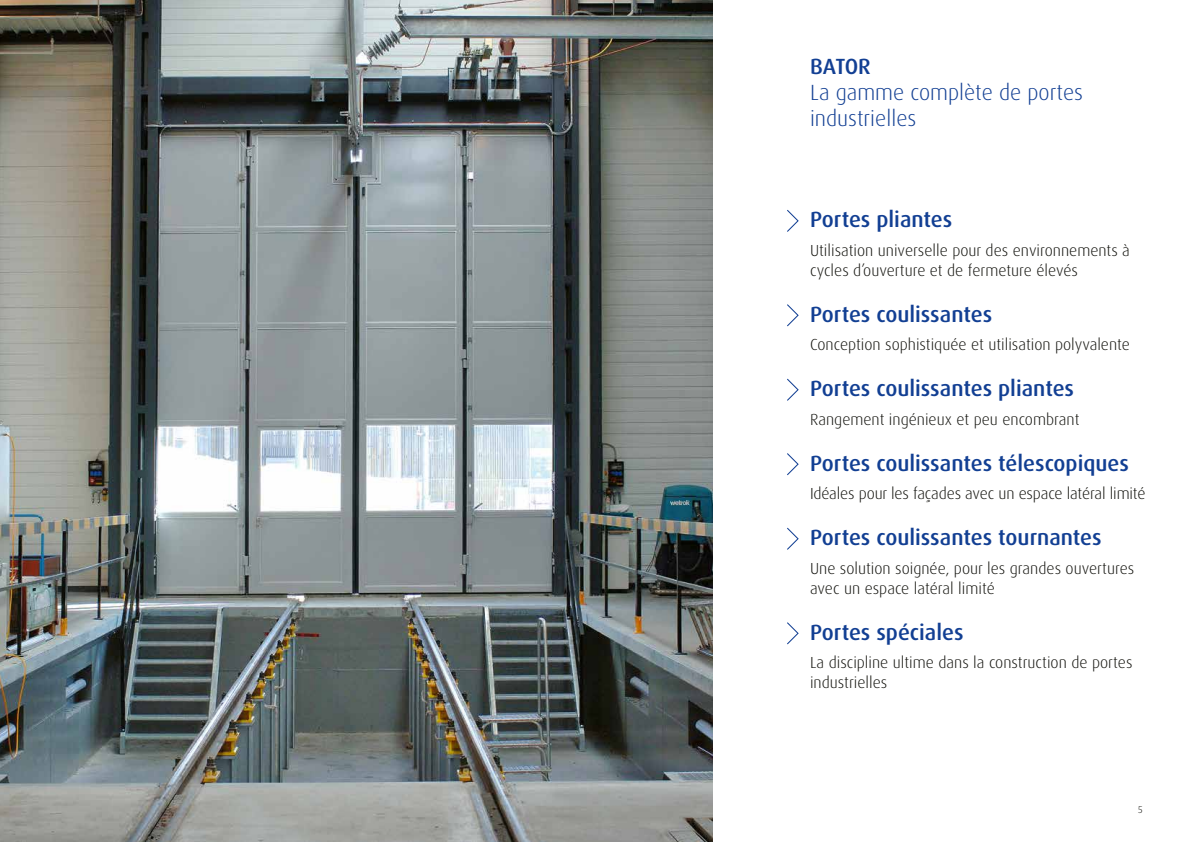
<style>
.page{position:relative;width:1191px;height:842px;background:#fff}
.page>*{position:absolute;margin:0;border:0;box-sizing:border-box;transform-origin:0 0}
.t1{font:500 22px "Dax Pro";color:#123f93}
.t2{font:300 22px/26px "Dax Pro";color:#123f93}
.t3{font:300 16px/20px "Dax Pro";color:#12120d}
.t4{font:300 10px "Dax Pro";color:#12120d}
</style>
<div class="page">
<img style="left:0;top:0;width:712px;height:842px">
<svg style="left:787px;top:210px;width:11px;height:22px"></svg>
<svg style="left:787px;top:304px;width:11px;height:22px"></svg>
<svg style="left:787px;top:379px;width:11px;height:22px"></svg>
<svg style="left:787px;top:453px;width:11px;height:22px"></svg>
<svg style="left:787px;top:528px;width:11px;height:22px"></svg>
<svg style="left:787px;top:622px;width:11px;height:22px"></svg>
<h1 class="t1" style="left:810px;top:52px;width:62px">BATOR</h1>
<h1 class="t2" style="left:810px;top:79px;width:274px">La gamme complète de portes industrielles</h1>
<h1 class="t1" style="left:810px;top:205px;width:144px">Portes pliantes</h1>
<p class="t3" style="left:810px;top:240px;width:321px">Utilisation universelle pour des environnements à cycles d’ouverture et de fermeture élevés</p>
<h1 class="t1" style="left:810px;top:300px;width:184px">Portes coulissantes</h1>
<p class="t3" style="left:810px;top:335px;width:321px">Conception sophistiquée et utilisation polyvalente</p>
<h1 class="t1" style="left:810px;top:374px;width:265px">Portes coulissantes pliantes</h1>
<p class="t3" style="left:810px;top:409px;width:271px">Rangement ingénieux et peu encombrant</p>
<h1 class="t1" style="left:810px;top:449px;width:320px">Portes coulissantes télescopiques</h1>
<p class="t3" style="left:810px;top:484px;width:337px">Idéales pour les façades avec un espace latéral limité</p>
<h1 class="t1" style="left:810px;top:523px;width:293px">Portes coulissantes tournantes</h1>
<p class="t3" style="left:810px;top:558px;width:326px">Une solution soignée, pour les grandes ouvertures avec un espace latéral limité</p>
<h1 class="t1" style="left:810px;top:618px;width:155px">Portes spéciales</h1>
<p class="t3" style="left:810px;top:653px;width:324px">La discipline ultime dans la construction de portes industrielles</p>
<p class="t4" style="left:1138px;top:803px;width:6px">5</p>
</div>
